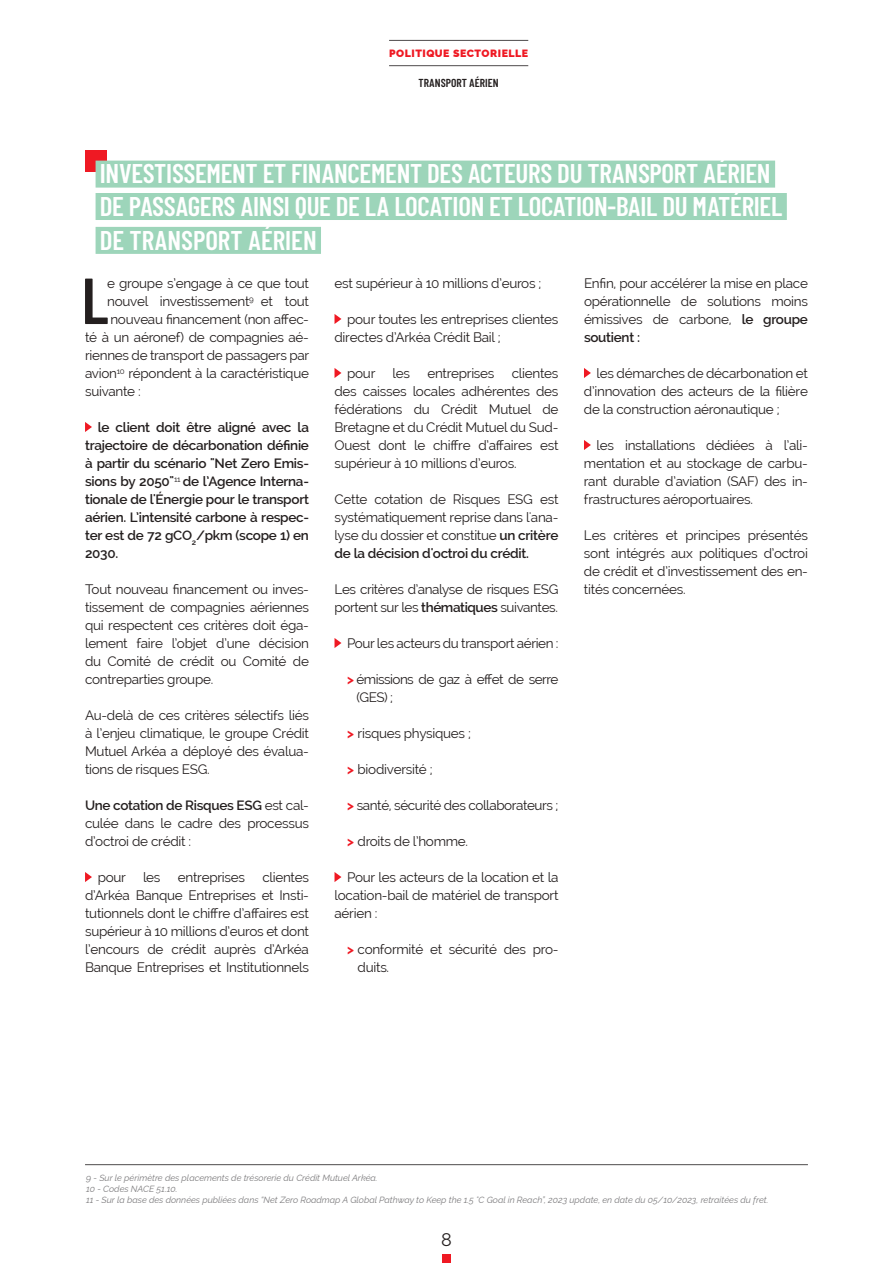
<style>
.page{position:relative;width:893px;height:1263px;background:#fff}
.page>*{position:absolute;margin:0;border:0;box-sizing:border-box;transform-origin:0 0}
.t1{font:600 64.95px "Barlow Condensed";color:#241f1f}
.t2{font:600 27px/33.2px "Barlow Condensed";letter-spacing:-.01em;color:#fff}
.t3{font:18px "Raleway";color:#241f1f}
.t4{font:13.5px/18px "Raleway";letter-spacing:-.02em;color:#241f1f;text-align:justify}
.t5{font:600 13.5px/18px "Raleway";letter-spacing:-.02em;color:#241f1f;text-align:justify}
.t6{font:13.5px/18px "Raleway";letter-spacing:-.04em;color:#241f1f}
.t7{font:600 11.55px "Barlow Condensed";color:#241f1f}
.t8{font:100 10.5px "Raleway";letter-spacing:.05em;color:#ef1923}
.t9{font:italic 100 9px/10.8px "Raleway";color:#7d7c7e}
.s1{font-weight:600}
.s2{font-weight:700;color:#ef1923}
</style>
<div class="page">
<hr style="left:389px;top:40px;width:139px;height:1px;background:#4e4b4c">
<hr style="left:389px;top:65px;width:139px;height:1px;background:#4e4b4c">
<div style="left:442px;top:1254px;width:9px;height:9px;background:#ef1923"></div>
<div style="left:85px;top:150px;width:21px;height:21px;background:#ef1923"></div>
<div style="left:96px;top:161px;width:679px;height:27px;background:#9dd5ba"></div>
<div style="left:96px;top:193px;width:691px;height:27px;background:#9dd5ba"></div>
<div style="left:96px;top:227px;width:225px;height:27px;background:#9dd5ba"></div>
<svg style="left:85px;top:422px;width:7px;height:10px"></svg>
<svg style="left:85px;top:872px;width:7px;height:10px"></svg>
<svg style="left:334px;top:314px;width:7px;height:10px"></svg>
<svg style="left:334px;top:368px;width:7px;height:10px"></svg>
<svg style="left:334px;top:638px;width:7px;height:10px"></svg>
<svg style="left:334px;top:872px;width:7px;height:10px"></svg>
<svg style="left:584px;top:368px;width:7px;height:10px"></svg>
<svg style="left:584px;top:440px;width:7px;height:10px"></svg>
<hr style="left:85px;top:1164px;width:723px;height:1px;background:#4e4b4c">
<p class="t8" style="left:389px;top:45px;width:141px">POLITIQUE SECTORIELLE</p>
<p class="t7" style="left:419px;top:75px;width:82px">TRANSPORT AÉRIEN</p>
<h2 class="t2" style="left:100px;top:156px;width:684px">INVESTISSEMENT ET FINANCEMENT DES ACTEURS DU TRANSPORT AÉRIEN<br>DE PASSAGERS AINSI QUE DE LA LOCATION ET LOCATION-BAIL DU MATÉRIEL<br>DE TRANSPORT AÉRIEN</h2>
<h1 class="t1" style="left:82px;top:260px;width:28px">L</h1>
<p class="t4" style="left:107px;top:274px;width:203px">e groupe s’engage à ce que tout</p>
<p class="t4" style="left:584px;top:274px;width:225px">Enfin, pour accélérer la mise en place opérationnelle de solutions moins émissives de carbone, <span class="s1">le groupe soutient :</span></p>
<p class="t4" style="left:584px;top:364px;width:225px;text-indent:13px">les démarches de décarbonation et d’innovation des acteurs de la filière de la construction aéronautique ;</p>
<p class="t4" style="left:584px;top:436px;width:225px;text-indent:13px">les installations dédiées à l’ali&shy;mentation et au stockage de carbu&shy;rant durable d’aviation (SAF) des in&shy;frastructures aéroportuaires.</p>
<p class="t4" style="left:584px;top:526px;width:225px">Les critères et principes présentés sont intégrés aux politiques d’octroi de crédit et d’investissement des en&shy;tités concernées.</p>
<p class="t4" style="left:334px;top:274px;width:208px">est supérieur à 10 millions d’euros ;</p>
<p class="t4" style="left:334px;top:310px;width:225px;text-indent:13px">pour toutes les entreprises clientes directes d’Arkéa Crédit Bail ;</p>
<p class="t4" style="left:347px;top:364px;width:30px">pour</p>
<p class="t4" style="left:392px;top:364px;width:19px">les</p>
<p class="t4" style="left:427px;top:364px;width:69px">entreprises</p>
<p class="t4" style="left:107px;top:292px;width:203px">nouvel investissement<sup>9</sup> et tout</p>
<p class="t4" style="left:110px;top:310px;width:200px">nouveau financement (non affec-</p>
<p class="t4" style="left:85px;top:328px;width:225px">té à un aéronef) de compagnies aé-</p>
<p class="t4" style="left:85px;top:346px;width:226px">riennes de transport de passagers par</p>
<p class="t4" style="left:85px;top:364px;width:225px">avion<sup>10</sup> répondent à la caractéristique</p>
<p class="t4" style="left:85px;top:382px;width:57px">suivante :</p>
<p class="t5" style="left:85px;top:418px;width:225px;text-indent:13px">le client doit être aligné avec la trajectoire de décarbonation définie à partir du scénario "Net Zero Emis&shy;sions by 2050"<sup>11</sup> de l’Agence Interna&shy;tionale de l'Énergie pour le transport aérien. L’intensité carbone à respec&shy;ter est de 72 gCO<sub>2</sub>/pkm (scope 1) en 2030.</p>
<p class="t4" style="left:85px;top:580px;width:225px">Tout nouveau financement ou inves&shy;tissement de compagnies aériennes qui respectent ces critères doit éga&shy;lement faire l’objet d’une décision du Comité de crédit ou Comité de contreparties groupe.</p>
<p class="t4" style="left:85px;top:706px;width:225px">Au-delà de ces critères sélectifs liés à l’enjeu climatique, le groupe Crédit Mutuel Arkéa a déployé des évalua&shy;tions de risques ESG.</p>
<p class="t4" style="left:85px;top:796px;width:225px"><span class="s1">Une cotation de Risques ESG</span> est cal&shy;culée dans le cadre des processus d’octroi de crédit :</p>
<p class="t4" style="left:98px;top:868px;width:30px">pour</p>
<p class="t4" style="left:143px;top:868px;width:19px">les</p>
<p class="t4" style="left:178px;top:868px;width:69px">entreprises</p>
<p class="t4" style="left:334px;top:364px;width:225px;text-indent:177px">clientes des caisses locales adhérentes des fédérations du Crédit Mutuel de Bretagne et du Crédit Mutuel du Sud-Ouest dont le chiffre d’affaires est supérieur à 10 millions d’euros.</p>
<p class="t4" style="left:334px;top:490px;width:225px">Cette cotation de Risques ESG est systématiquement reprise dans l'ana&shy;lyse du dossier et constitue <span class="s1">un critère de la décision d'octroi du crédit.</span></p>
<p class="t4" style="left:334px;top:580px;width:225px">Les critères d’analyse de risques ESG portent sur les <span class="s1">thématiques</span> suivantes.</p>
<p class="t4" style="left:347px;top:634px;width:213px">Pour les acteurs du transport aérien :</p>
<p class="t6" style="left:356px;top:670px;width:203px;text-indent:-9px"><span class="s2">&gt;</span> émissions de gaz à effet de serre (GES) ;</p>
<p class="t4" style="left:347px;top:724px;width:125px"><span class="s2">&gt;</span> risques physiques ;</p>
<p class="t4" style="left:347px;top:760px;width:87px"><span class="s2">&gt;</span> biodiversité ;</p>
<p class="t4" style="left:347px;top:796px;width:213px"><span class="s2">&gt;</span> santé, sécurité des collaborateurs ;</p>
<p class="t4" style="left:347px;top:832px;width:122px"><span class="s2">&gt;</span> droits de l’homme.</p>
<p class="t4" style="left:334px;top:868px;width:225px;text-indent:13px">Pour les acteurs de la location et la location-bail de matériel de transport aérien :</p>
<p class="t4" style="left:358px;top:940px;width:202px;text-indent:-10px"><span class="s2">&gt;</span> conformité et sécurité des pro&shy;duits.</p>
<p class="t4" style="left:85px;top:868px;width:225px;text-indent:177px">clientes d’Arkéa Banque Entreprises et Insti&shy;tutionnels dont le chiffre d’affaires est supérieur à 10 millions d’euros et dont l’encours de crédit auprès d’Arkéa Banque Entreprises et Institutionnels</p>
<p class="t9" style="left:86px;top:1171px;width:684px">9 - Sur le périmètre des placements de trésorerie du Crédit Mutuel Arkéa.<br>10 - Codes NACE 51.10.<br>11 - Sur la base des données publiées dans “Net Zero Roadmap A Global Pathway to Keep the 1.5 °C Goal in Reach”, 2023 update, en date du 05/10/2023, retraitées du fret.</p>
<h3 class="t3" style="left:441px;top:1229px;width:12px">8</h3>
</div>
